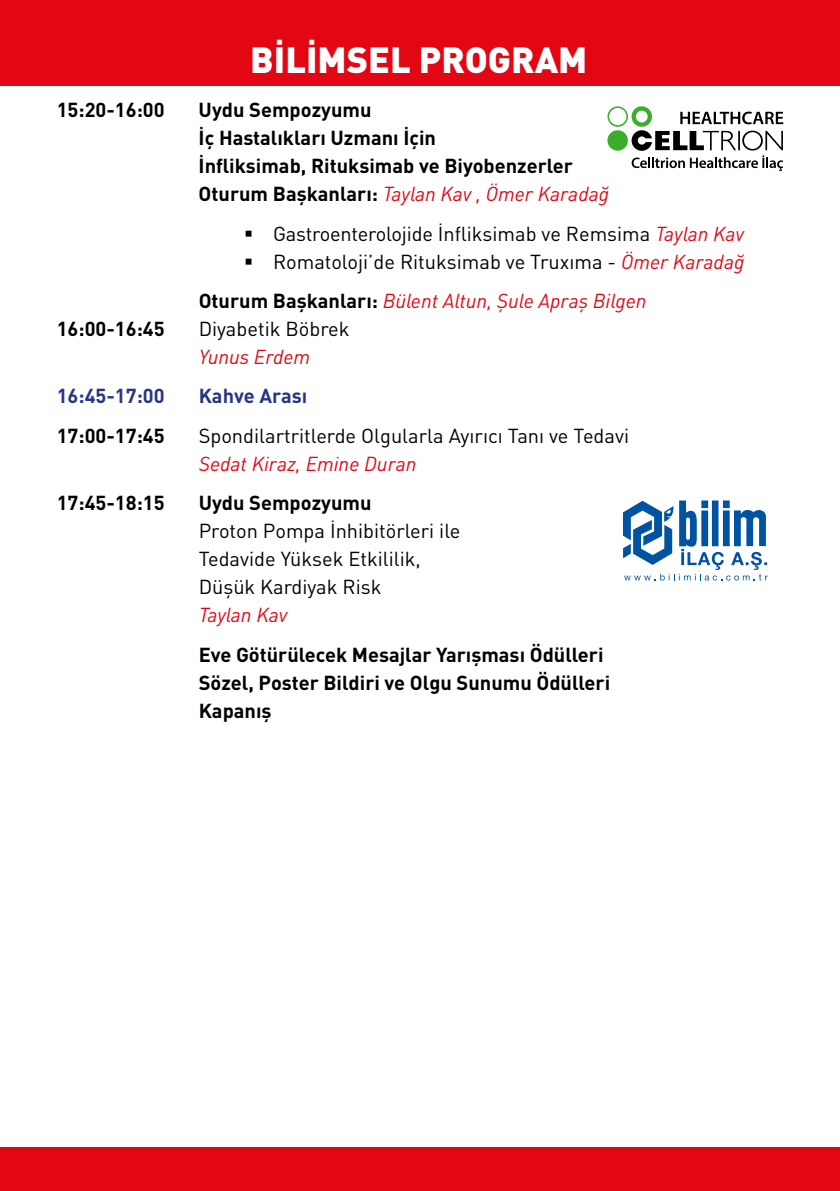
<style>
.page{position:relative;width:840px;height:1191px;background:#fff}
.page>*{position:absolute;margin:0;border:0;box-sizing:border-box;transform-origin:0 0}
.t1{font:900 36px "DIN Pro";color:#fff}
.t2{font:700 20px/28px "DIN Pro";color:#000}
.t3{font:20px/28px "DIN Pro";color:#000}
.t4{font:italic 20px/39.4px "DIN Pro";color:#e30613}
.t5{font:700 20px "DIN Pro";color:#283583}
.s1{font-weight:400;font-style:italic;color:#e30613}
.s2{font-style:italic;color:#e30613}
.s3{color:#000}
.s4{font-style:normal;color:#000}
.s5{font-weight:700;font-style:normal;color:#000}
</style>
<div class="page">
<div style="left:0;top:1147px;width:839px;height:44px;background:#e30613"></div>
<div style="left:0;top:0;width:839px;height:85px;background:#e30613"></div>
<svg style="left:607px;top:106px;width:175px;height:65px"></svg>
<svg style="left:622px;top:500px;width:145px;height:80px"></svg>
<h1 class="t1" style="left:250px;top:36px;width:338px">BİLİMSEL PROGRAM</h1>
<p class="t2" style="left:57px;top:95px;width:109px">15:20-16:00</p>
<p class="t2" style="left:198px;top:95px;width:411px">Uydu Sempozyumu<br>İç Hastalıkları Uzmanı İçin<br>İnfliksimab, Rituksimab ve Biyobenzerler Oturum Başkanları: <span class="s1">Taylan Kav , Ömer Karadağ</span></p>
<p class="t3" style="left:244px;top:219px;width:501px">▪ Gastroenterolojide İnfliksimab ve Remsima <span class="s2">Taylan Kav</span></p>
<p class="t4" style="left:198px;top:241px;width:547px;text-indent:45px"><span class="s3">▪</span> <span class="s4">Romatoloji’de Rituksimab ve Truxıma -</span> Ömer Karadağ<br><span class="s5">Oturum Başkanları:</span> Bülent Altun, Şule Apraş Bilgen</p>
<p class="t2" style="left:57px;top:314px;width:109px">16:00-16:45</p>
<p class="t3" style="left:198px;top:314px;width:152px">Diyabetik Böbrek</p>
<p class="t4" style="left:198px;top:337px;width:113px">Yunus Erdem</p>
<p class="t5" style="left:57px;top:383px;width:109px">16:45-17:00</p>
<p class="t5" style="left:198px;top:383px;width:110px">Kahve Arası</p>
<p class="t2" style="left:57px;top:421px;width:109px">17:00-17:45</p>
<p class="t3" style="left:198px;top:421px;width:431px">Spondilartritlerde Olgularla Ayırıcı Tanı ve Tedavi</p>
<p class="t4" style="left:198px;top:443px;width:219px">Sedat Kiraz, Emine Duran</p>
<p class="t2" style="left:57px;top:488px;width:109px">17:45-18:15</p>
<p class="t2" style="left:198px;top:488px;width:174px">Uydu Sempozyumu</p>
<p class="t3" style="left:198px;top:516px;width:263px">Proton Pompa İnhibitörleri ile<br>Tedavide Yüksek Etkililik,<br>Düşük Kardiyak Risk</p>
<p class="t4" style="left:198px;top:595px;width:90px">Taylan Kav</p>
<p class="t2" style="left:198px;top:639px;width:413px">Eve Götürülecek Mesajlar Yarışması Ödülleri<br>Sözel, Poster Bildiri ve Olgu Sunumu Ödülleri<br>Kapanış</p>
</div>
